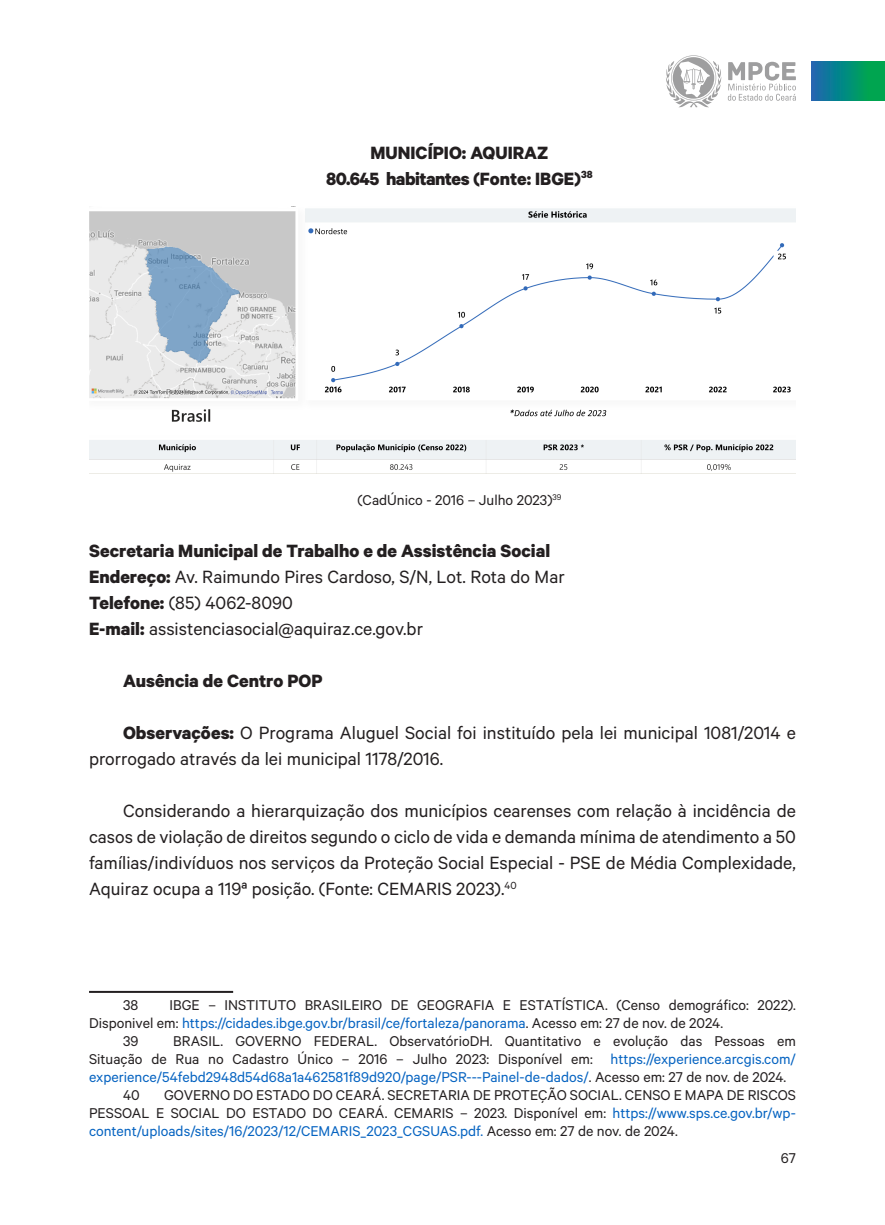
<style>
.page{position:relative;width:885px;height:1225px;background:#fff}
.page>*{position:absolute;margin:0;border:0;box-sizing:border-box;transform-origin:0 0}
.t1{font:20px/26px "Calibre";color:#231f20}
.t2{font:700 20px/26px "Calibre";color:#231f20;text-align:center}
.t3{font:16px/18px "Calibre";color:#231f20;text-align:justify}
.t4{font:16px "Calibre";color:#0563c1}
.s1{font-weight:700}
.s2{color:#231f20}
.s3{color:#0563c1}
</style>
<div class="page">
<svg style="left:666px;top:55px;width:55px;height:52px"></svg>
<svg style="left:727px;top:62px;width:68px;height:39px"></svg>
<div style="left:811px;top:62px;width:73px;height:39px;background:linear-gradient(to right,#1667b5,#00b141)"></div>
<img style="left:89px;top:208px;width:706px;height:265px">
<hr style="left:89px;top:991px;width:144px;height:2px;background:#231f20">
<p class="t2" style="left:326px;top:139px;width:268px">MUNICÍPIO: AQUIRAZ<br>80.645 habitantes (Fonte: IBGE)<sup>38</sup></p>
<p class="t3" style="left:357px;top:490px;width:205px">(CadÚnico - 2016 – Julho 2023)<sup>39</sup></p>
<p class="t1" style="left:89px;top:537px;width:477px"><span class="s1">Secretaria Municipal de Trabalho e de Assistência Social Endereço:</span> Av. Raimundo Pires Cardoso, S/N, Lot. Rota do Mar <span class="s1">Telefone:</span> (85) 4062-8090<br><span class="s1">E-mail:</span> assistenciasocial@aquiraz.ce.gov.br</p>
<p class="t2" style="left:123px;top:667px;width:201px">Ausência de Centro POP</p>
<p class="t1" style="left:89px;top:719px;width:708px;text-indent:34px"><span class="s1">Observações:</span> O Programa Aluguel Social foi instituído pela lei municipal 1081/2014 e prorrogado através da lei municipal 1178/2016.</p>
<p class="t1" style="left:89px;top:797px;width:708px;text-align:justify;text-indent:34px">Considerando a hierarquização dos municípios cearenses com relação à incidência de casos de violação de direitos segundo o ciclo de vida e demanda mínima de atendimento a 50 famílias/indivíduos nos serviços da Proteção Social Especial - PSE de Média Complexidade, Aquiraz ocupa a 119ª posição. (Fonte: CEMARIS 2023).<sup>40</sup></p>
<p class="t3" style="left:123px;top:995px;width:17px">38</p>
<p class="t3" style="left:170px;top:995px;width:627px">IBGE – INSTITUTO BRASILEIRO DE GEOGRAFIA E ESTATÍSTICA. (Censo demográfico: 2022).</p>
<p class="t4" style="left:89px;top:1013px;width:635px"><span class="s2">Disponivel em:</span> https://cidades.ibge.gov.br/brasil/ce/fortaleza/panorama<span class="s2">. Acesso em: 27 de nov. de 2024.</span></p>
<p class="t3" style="left:123px;top:1031px;width:17px">39</p>
<p class="t3" style="left:173px;top:1031px;width:624px">BRASIL. GOVERNO FEDERAL. ObservatórioDH. Quantitativo e evolução das Pessoas em</p>
<p class="t3" style="left:89px;top:1049px;width:708px">Situação de Rua no Cadastro Único – 2016 – Julho 2023: Disponível em: <span class="s3">https://experience.arcgis.com/</span></p>
<p class="t4" style="left:89px;top:1067px;width:698px">experience/54febd2948d54d68a1a462581f89d920/page/PSR---Painel-de-dados/<span class="s2">. Acesso em: 27 de nov. de 2024.</span></p>
<p class="t3" style="left:123px;top:1085px;width:18px">40</p>
<p class="t3" style="left:89px;top:1085px;width:708px;text-indent:75px">GOVERNO DO ESTADO DO CEARÁ. SECRETARIA DE PROTEÇÃO SOCIAL. CENSO E MAPA DE RISCOS PESSOAL E SOCIAL DO ESTADO DO CEARÁ. CEMARIS – 2023. Disponível em: <span class="s3">https://www.sps.ce.gov.br/wp&shy;content/uploads/sites/16/2023/12/CEMARIS_2023_CGSUAS.pdf.</span> Acesso em: 27 de nov. de 2024.</p>
<p class="t3" style="left:780px;top:1148px;width:16px">67</p>
</div>
